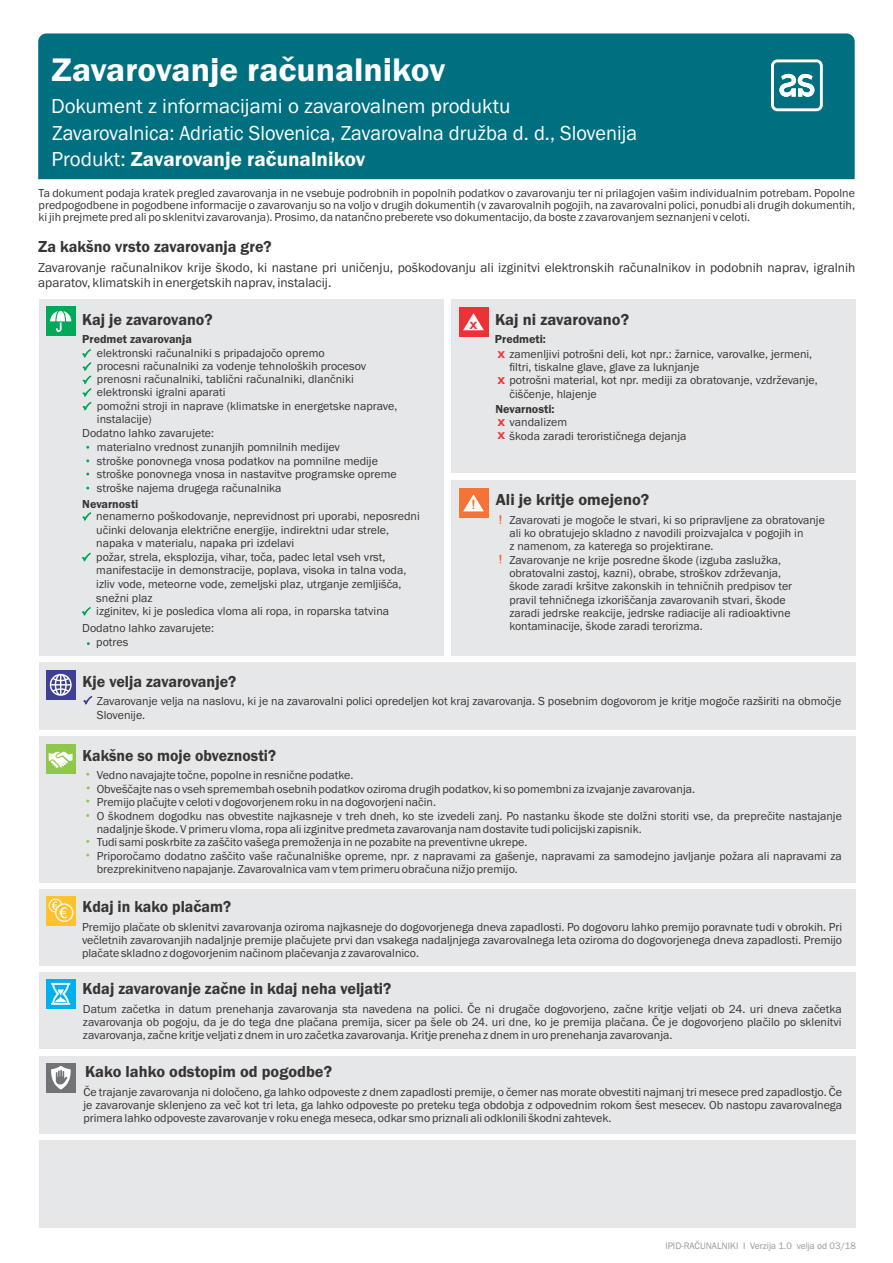
<style>
.page{position:relative;width:893px;height:1263px;background:#fff}
.page>*{position:absolute;margin:0;border:0;box-sizing:border-box;transform-origin:0 0}
.t1{font:600 33.75px "Franklin Gothic";color:#fefefe;scale:1.04 1}
.t2{font:21px "Franklin Gothic";color:#fefefe}
.t3{font:600 21px "Franklin Gothic";color:#fefefe}
.t4{font:600 16.5px "Franklin Gothic";color:#373435}
.t5{font:600 16.5px "Franklin Gothic";color:#373435;scale:.95 1}
.t6{font:600 16.5px "Franklin Gothic";color:#373435;scale:.96 1}
.t7{font:13.35px/15.1px "Franklin Gothic";color:#373435}
.t8{font:condensed 12.3px "Swiss 721 BT";color:#f37435;scale:1.72 1}
.t9{font:12px/13.4px "Franklin Gothic";color:#373435}
.t10{font:600 12px "Franklin Gothic";color:#373435}
.t11{font:9.75px "Franklin Gothic";color:#96989a}
.t12{font:700 condensed 9.6px "Swiss 721 BT";color:#ed3237;scale:1.54 1}
.t13{font:700 condensed 9.15px/12.8px "Swiss 721 BT";color:#ed3237;scale:1.55 1}
.s1{font-weight:400}
</style>
<div class="page">
<div style="left:38px;top:33px;width:817px;height:146px;background:#007081"></div>
<div style="left:39px;top:300px;width:405px;height:356px;background:#e6e7e8"></div>
<div style="left:39px;top:663px;width:817px;height:67px;background:#e6e7e8"></div>
<div style="left:39px;top:737px;width:817px;height:146px;background:#e6e7e8"></div>
<div style="left:39px;top:889px;width:817px;height:77px;background:#e6e7e8"></div>
<div style="left:451px;top:299px;width:405px;height:174px;background:#e6e7e8"></div>
<div style="left:451px;top:480px;width:405px;height:176px;background:#e6e7e8"></div>
<div style="left:459px;top:307px;width:29px;height:29px;background:#ed3237"></div>
<div style="left:459px;top:488px;width:29px;height:29px;background:#f37435"></div>
<div style="left:46px;top:896px;width:29px;height:29px;background:#fec32b"></div>
<svg style="left:82px;top:349px;width:10px;height:62px"></svg>
<svg style="left:82px;top:512px;width:10px;height:9px"></svg>
<svg style="left:81px;top:552px;width:10px;height:10px"></svg>
<svg style="left:81px;top:607px;width:10px;height:9px"></svg>
<svg style="left:83px;top:696px;width:10px;height:9px"></svg>
<svg style="left:463px;top:313px;width:21px;height:17px"></svg>
<svg style="left:463px;top:494px;width:21px;height:17px"></svg>
<svg style="left:499px;top:515px;width:2px;height:9px"></svg>
<svg style="left:499px;top:555px;width:2px;height:8px"></svg>
<div style="left:49px;top:899px;width:13px;height:13px;border:1px solid #fefefe;border-radius:50%"></div>
<svg style="left:55px;top:903px;width:18px;height:19px"></svg>
<svg style="left:52px;top:901px;width:15px;height:17px"></svg>
<div style="left:771px;top:59px;width:52px;height:52px;border:3px solid #fefefe;border-radius:5px"></div>
<svg style="left:779px;top:74px;width:35px;height:23px"></svg>
<div style="left:46px;top:307px;width:29px;height:29px;background:#00a859"></div>
<svg style="left:50px;top:311px;width:21px;height:21px"></svg>
<div style="left:46px;top:744px;width:29px;height:29px;background:#8fc74a"></div>
<svg style="left:49px;top:751px;width:24px;height:17px"></svg>
<div style="left:46px;top:670px;width:29px;height:29px;background:#3e4095"></div>
<svg style="left:50px;top:674px;width:22px;height:22px"></svg>
<div style="left:39px;top:972px;width:817px;height:77px;background:#e6e7e8"></div>
<div style="left:46px;top:979px;width:29px;height:29px;background:#00afef"></div>
<svg style="left:51px;top:983px;width:19px;height:22px"></svg>
<div style="left:39px;top:1056px;width:817px;height:77px;background:#e6e7e8"></div>
<div style="left:39px;top:1140px;width:817px;height:88px;background:#e6e7e8"></div>
<div style="left:46px;top:1063px;width:29px;height:29px;background:#727376"></div>
<svg style="left:51px;top:1066px;width:20px;height:23px"></svg>
<h1 class="t1" style="left:52px;top:57px;width:380px">Zavarovanje računalnikov</h1>
<h2 class="t2" style="left:52px;top:125px;width:586px">Zavarovalnica: Adriatic Slovenica, Zavarovalna družba d. d., Slovenija</h2>
<h2 class="t2" style="left:51px;top:98px;width:461px">Dokument z informacijami o zavarovalnem produktu</h2>
<h2 class="t3" style="left:51px;top:151px;width:315px"><span class="s1">Produkt:</span> Zavarovanje računalnikov</h2>
<p class="t9" style="left:39px;top:188px;width:818px;line-height:12.1px;text-align:justify">Ta dokument podaja kratek pregled zavarovanja in ne vsebuje podrobnih in popolnih podatkov o zavarovanju ter ni prilagojen vašim individualnim potrebam. Popolne predpogodbene in pogodbene informacije o zavarovanju so na voljo v drugih dokumentih (v zavarovalnih pogojih, na zavarovalni polici, ponudbi ali drugih dokumentih, ki jih prejmete pred ali po sklenitvi zavarovanja). Prosimo, da natančno preberete vso dokumentacijo, da boste z zavarovanjem seznanjeni v celoti.</p>
<h3 class="t4" style="left:38px;top:241px;width:235px">Za kakšno vrsto zavarovanja gre?</h3>
<p class="t7" style="left:38px;top:260px;width:819px">Zavarovanje računalnikov krije škodo, ki nastane pri uničenju, poškodovanju ali izginitvi elektronskih računalnikov in podobnih naprav, igralnih aparatov, klimatskih in energetskih naprav, instalacij.</p>
<h3 class="t4" style="left:82px;top:313px;width:132px">Kaj je zavarovano?</h3>
<h3 class="t4" style="left:495px;top:313px;width:136px">Kaj ni zavarovano?</h3>
<p class="t12" style="left:469px;top:321px;width:7px">X</p>
<p class="t10" style="left:82px;top:335px;width:111px">Predmet zavarovanja</p>
<p class="t9" style="left:97px;top:348px;width:302px">elektronski računalniki s pripadajočo opremo<br>procesni računalniki za vodenje tehnoloških procesov prenosni računalniki, tablični računalniki, dlančniki elektronski igralni aparati<br>pomožni stroji in naprave (klimatske in energetske naprave, instalacije)</p>
<p class="t9" style="left:97px;top:441px;width:301px">materialno vrednost zunanjih pomnilnih medijev<br>stroške ponovnega vnosa podatkov na pomnilne medije stroške ponovnega vnosa in nastavitve programske opreme stroške najema drugega računalnika</p>
<p class="t9" style="left:96px;top:510px;width:325px">nenamerno poškodovanje, neprevidnost pri uporabi, neposredni učinki delovanja električne energije, indirektni udar strele, napaka v materialu, napaka pri izdelavi<br>požar, strela, eksplozija, vihar, toča, padec letal vseh vrst, manifestacije in demonstracije, poplava, visoka in talna voda, izliv vode, meteorne vode, zemeljski plaz, utrganje zemljišča, snežni plaz<br>izginitev, ki je posledica vloma ali ropa, in roparska tatvina</p>
<p class="t9" style="left:82px;top:428px;width:133px">Dodatno lahko zavarujete:</p>
<p class="t10" style="left:82px;top:499px;width:58px">Nevarnosti</p>
<p class="t9" style="left:96px;top:623px;width:119px;text-indent:-14px">Dodatno lahko zavarujete: potres</p>
<h3 class="t4" style="left:82px;top:676px;width:155px">Kje velja zavarovanje?</h3>
<p class="t8" style="left:471px;top:500px;width:5px">!</p>
<p class="t10" style="left:495px;top:335px;width:53px">Predmeti:</p>
<p class="t9" style="left:509px;top:348px;width:310px">zamenljivi potrošni deli, kot npr.: žarnice, varovalke, jermeni, filtri, tiskalne glave, glave za luknjanje<br>potrošni material, kot npr. mediji za obratovanje, vzdrževanje, čiščenje, hlajenje</p>
<p class="t9" style="left:510px;top:417px;width:178px">vandalizem<br>škoda zaradi terorističnega dejanja</p>
<p class="t13" style="left:497px;top:349px;width:6px">X</p>
<p class="t13" style="left:497px;top:376px;width:6px">X</p>
<p class="t13" style="left:497px;top:418px;width:6px">X<br>X</p>
<p class="t10" style="left:495px;top:404px;width:61px">Nevarnosti:</p>
<h3 class="t4" style="left:496px;top:493px;width:155px">Ali je kritje omejeno?</h3>
<p class="t9" style="left:509px;top:514px;width:317px">Zavarovati je mogoče le stvari, ki so pripravljene za obratovanje ali ko obratujejo skladno z navodili proizvajalca v pogojih in<br>z namenom, za katerega so projektirane.<br>Zavarovanje ne krije posredne škode (izguba zaslužka, obratovalni zastoj, kazni), obrabe, stroškov zdrževanja,<br>škode zaradi kršitve zakonskih in tehničnih predpisov ter<br>pravil tehničnega izkoriščanja zavarovanih stvari, škode<br>zaradi jedrske reakcije, jedrske radiacije ali radioaktivne kontaminacije, škode zaradi terorizma.</p>
<p class="t9" style="left:97px;top:695px;width:746px">Zavarovanje velja na naslovu, ki je na zavarovalni polici opredeljen kot kraj zavarovanja. S posebnim dogovorom je kritje mogoče razširiti na območje<br>Slovenije.</p>
<h3 class="t5" style="left:82px;top:749px;width:205px">Kakšne so moje obveznosti?</h3>
<p class="t9" style="left:97px;top:769px;width:747px">Vedno navajajte točne, popolne in resnične podatke.<br>Obveščajte nas o vseh spremembah osebnih podatkov oziroma drugih podatkov, ki so pomembni za izvajanje zavarovanja.<br>Premijo plačujte v celoti v dogovorjenem roku in na dogovorjeni način.<br>O škodnem dogodku nas obvestite najkasneje v treh dneh, ko ste izvedeli zanj. Po nastanku škode ste dolžni storiti vse, da preprečite nastajanje nadaljnje škode. V primeru vloma, ropa ali izginitve predmeta zavarovanja nam dostavite tudi policijski zapisnik.<br>Tudi sami poskrbite za zaščito vašega premoženja in ne pozabite na preventivne ukrepe.<br>Priporočamo dodatno zaščito vaše računalniške opreme, npr. z napravami za gašenje, napravami za samodejno javljanje požara ali napravami za brezprekinitveno napajanje. Zavarovalnica vam v tem primeru obračuna nižjo premijo.</p>
<h3 class="t6" style="left:82px;top:900px;width:156px">Kdaj in kako plačam?</h3>
<p class="t9" style="left:82px;top:921px;width:762px;text-align:justify">Premijo plačate ob sklenitvi zavarovanja oziroma najkasneje do dogovorjenega dneva zapadlosti. Po dogovoru lahko premijo poravnate tudi v obrokih. Pri večletnih zavarovanjih nadaljnje premije plačujete prvi dan vsakega nadaljnjega zavarovalnega leta oziroma do dogovorjenega dneva zapadlosti. Premijo plačate skladno z dogovorjenim načinom plačevanja z zavarovalnico.</p>
<h3 class="t4" style="left:83px;top:982px;width:310px">Kdaj zavarovanje začne in kdaj neha veljati?</h3>
<p class="t9" style="left:83px;top:1003px;width:760px;text-align:justify">Datum začetka in datum prenehanja zavarovanja sta navedena na polici. Če ni drugače dogovorjeno, začne kritje veljati ob 24. uri dneva začetka zavarovanja ob pogoju, da je do tega dne plačana premija, sicer pa šele ob 24. uri dne, ko je premija plačana. Če je dogovorjeno plačilo po sklenitvi zavarovanja, začne kritje veljati z dnem in uro začetka zavarovanja. Kritje preneha z dnem in uro prenehanja zavarovanja.</p>
<h3 class="t4" style="left:85px;top:1065px;width:249px">Kako lahko odstopim od pogodbe?</h3>
<p class="t9" style="left:83px;top:1086px;width:760px;text-align:justify">Če trajanje zavarovanja ni določeno, ga lahko odpoveste z dnem zapadlosti premije, o čemer nas morate obvestiti najmanj tri mesece pred zapadlostjo. Če je zavarovanje sklenjeno za več kot tri leta, ga lahko odpoveste po preteku tega obdobja z odpovednim rokom šest mesecev. Ob nastopu zavarovalnega primera lahko odpoveste zavarovanje v roku enega meseca, odkar smo priznali ali odklonili škodni zahtevek.</p>
<p class="t11" style="left:665px;top:1242px;width:192px">IPID-RAČUNALNIKI I Verzija 1.0 velja od 03/18</p>
</div>
